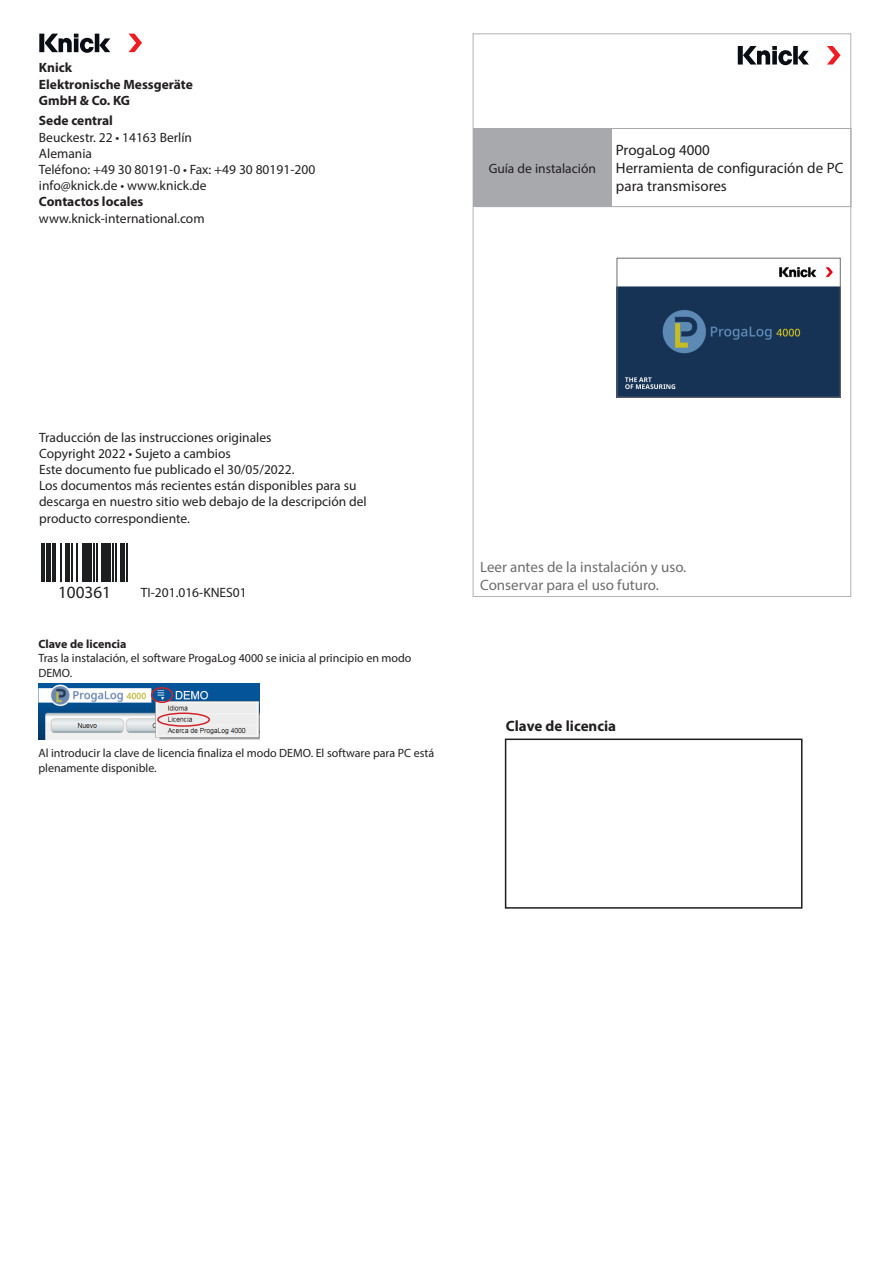
<style>
.page{position:relative;width:893px;height:1263px;background:#fff}
.page>*{position:absolute;margin:0;border:0;box-sizing:border-box;transform-origin:0 0}
.t1{font:17.25px "Cpvrjs Myriad Pro";color:#1d1e1f}
.Titel{font:15px/18px "Cwqjvy Myriad Pro";color:#231f20}
.Bodytext{font:15px/18px "Cwqjvy Myriad Pro";color:#6c6d70}
.Titel-2{font:700 15px "Hpllbq Myriad Pro";color:#231f20}
.Bodytext-2{font:13.5px/16.2px "Cwqjvy Myriad Pro";color:#231f20}
.BodyFett{font:700 13.5px/16.2px "Hpllbq Myriad Pro";color:#231f20}
.Titeltext{font:13.5px "Cwqjvy Myriad Pro";color:#231f20}
.t2{font:12px/14.4px "Cwqjvy Myriad Pro";color:#231f20}
.t3{font:700 12px "Hpllbq Myriad Pro";color:#231f20}
</style>
<div class="page">
<svg style="left:128px;top:34px;width:14px;height:18px"></svg>
<svg style="left:39px;top:34px;width:71px;height:19px"></svg>
<div style="left:505px;top:738px;width:297px;height:171px;border:2px solid #1d1e1f"></div>
<div style="left:475px;top:128px;width:376px;height:79px;border:1px solid #a8a9ad"></div>
<div style="left:473px;top:128px;width:139px;height:79px;background:#a8a9ad"></div>
<svg style="left:827px;top:46px;width:13px;height:19px"></svg>
<svg style="left:738px;top:46px;width:71px;height:19px"></svg>
<hr style="left:41px;top:543px;width:1px;height:38px;background:#1d1e1f">
<hr style="left:44px;top:543px;width:1px;height:38px;background:#1d1e1f">
<div style="left:46px;top:543px;width:5px;height:38px;background:#1d1e1f"></div>
<hr style="left:52px;top:543px;width:1px;height:38px;background:#1d1e1f">
<hr style="left:55px;top:543px;width:1px;height:38px;background:#1d1e1f">
<hr style="left:60px;top:543px;width:2px;height:38px;background:#1d1e1f">
<hr style="left:66px;top:543px;width:4px;height:38px;background:#1d1e1f">
<hr style="left:71px;top:543px;width:2px;height:38px;background:#1d1e1f">
<hr style="left:77px;top:543px;width:1px;height:38px;background:#1d1e1f">
<hr style="left:82px;top:543px;width:4px;height:38px;background:#1d1e1f">
<hr style="left:88px;top:543px;width:4px;height:38px;background:#1d1e1f">
<hr style="left:93px;top:543px;width:2px;height:38px;background:#1d1e1f">
<hr style="left:96px;top:543px;width:1px;height:38px;background:#1d1e1f">
<div style="left:101px;top:543px;width:5px;height:38px;background:#1d1e1f"></div>
<hr style="left:107px;top:543px;width:4px;height:38px;background:#1d1e1f">
<hr style="left:112px;top:543px;width:2px;height:38px;background:#1d1e1f">
<hr style="left:115px;top:543px;width:2px;height:38px;background:#1d1e1f">
<hr style="left:121px;top:543px;width:4px;height:38px;background:#1d1e1f">
<hr style="left:126px;top:543px;width:2px;height:38px;background:#1d1e1f">
<img style="left:39px;top:684px;width:220px;height:56px">
<div style="left:157px;top:712px;width:53px;height:15px;border:2px solid #d1232a;border-radius:50%"></div>
<div style="left:151px;top:687px;width:22px;height:16px;border:2px solid #d1232a;border-radius:50%"></div>
<img style="left:619px;top:267px;width:219px;height:128px">
<div style="left:617px;top:258px;width:223px;height:139px;border:1px solid #6c6d70"></div>
<p class="BodyFett" style="left:39px;top:59px;width:155px">Knick<br>Elektronische Messgeräte<br>GmbH &amp; Co. KG</p>
<p class="BodyFett" style="left:39px;top:112px;width:76px">Sede central</p>
<p class="Bodytext-2" style="left:39px;top:129px;width:155px">Beuckestr. 22 • 14163 Berlín<br>Alemania</p>
<p class="Bodytext-2" style="left:39px;top:161px;width:278px">Teléfono: +49 30 80191-0 • Fax: +49 30 80191-200 info@knick.de • www.knick.de</p>
<p class="BodyFett" style="left:39px;top:193px;width:106px">Contactos locales</p>
<p class="Bodytext-2" style="left:39px;top:210px;width:167px">www.knick-international.com</p>
<p class="Titeltext" style="left:489px;top:160px;width:109px">Guía de instalación</p>
<p class="Titel" style="left:616px;top:141px;width:96px">ProgaLog 4000</p>
<p class="Titel" style="left:616px;top:159px;width:229px">Herramienta de configuración de PC para transmisores</p>
<p class="Bodytext-2" style="left:39px;top:429px;width:234px">Traducción de las instrucciones originales</p>
<p class="Bodytext-2" style="left:39px;top:445px;width:193px">Copyright 2022 • Sujeto a cambios</p>
<p class="Bodytext-2" style="left:39px;top:461px;width:257px">Este documento fue publicado el 30/05/2022.</p>
<p class="Bodytext-2" style="left:39px;top:477px;width:329px">Los documentos más recientes están disponibles para su descarga en nuestro sitio web debajo de la descripción del producto correspondiente.</p>
<p class="t1" style="left:58px;top:581px;width:55px">100361</p>
<p class="Bodytext-2" style="left:141px;top:584px;width:107px">TI-201.016-KNES01</p>
<p class="t3" style="left:38px;top:636px;width:90px">Clave de licencia</p>
<p class="t2" style="left:38px;top:651px;width:375px">Tras la instalación, el software ProgaLog 4000 se inicia al principio en modo<br>DEMO.</p>
<p class="t2" style="left:38px;top:746px;width:397px">Al introducir la clave de licencia finaliza el modo DEMO. El software para PC está plenamente disponible.</p>
<p class="Bodytext" style="left:480px;top:557px;width:208px">Leer antes de la instalación y uso.<br>Conservar para el uso futuro.</p>
<p class="Titel-2" style="left:506px;top:716px;width:112px">Clave de licencia</p>
</div>
